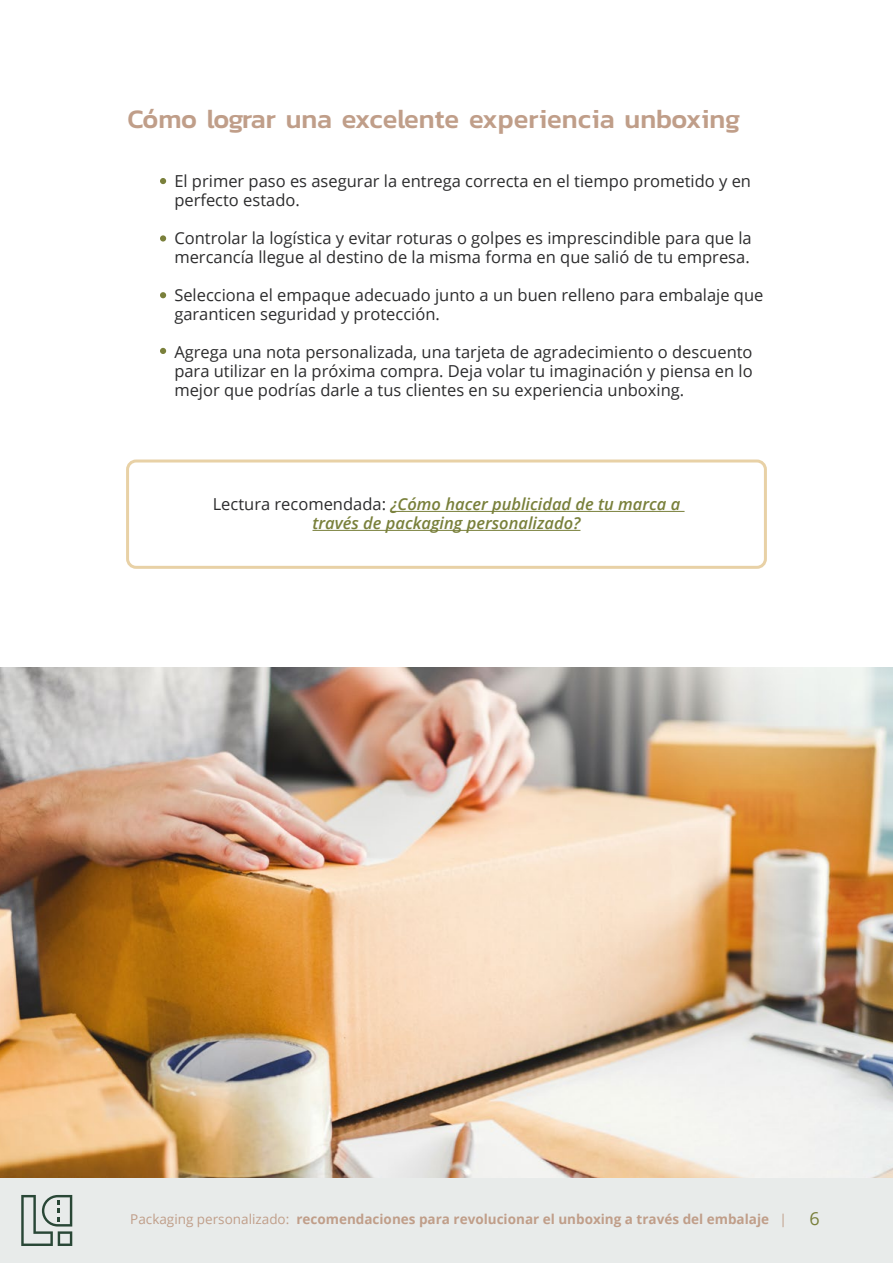
<style>
.page{position:relative;width:893px;height:1263px;background:#fff}
.page>*{position:absolute;margin:0;border:0;box-sizing:border-box;transform-origin:0 0}
.t1{font:500 27px "Kanit";color:#c09e89}
.t2{font:16.5px/18.9px "Open Sans";color:#2c2c2d}
.t3{font:italic 600 16.5px/18.9px "Open Sans";color:#79803b;text-align:center}
.t4{font:700 13.5px "Open Sans";color:#c09e89}
.s1{font-weight:400;font-style:normal;color:#2c2c2d}
.s2{font-weight:400}
.s3{font-weight:400;font-size:18px;color:#79803b}
</style>
<div class="page">
<div style="left:0;top:1178px;width:893px;height:85px;background:#e8ebea"></div>
<svg style="left:21px;top:1195px;width:51px;height:51px"></svg>
<svg style="left:160px;top:178px;width:6px;height:6px"></svg>
<div style="left:160px;top:235px;width:6px;height:7px;background:#7a803b;border-radius:50%"></div>
<svg style="left:160px;top:292px;width:6px;height:6px"></svg>
<svg style="left:160px;top:348px;width:6px;height:6px"></svg>
<img style="left:0;top:668px;width:893px;height:510px">
<hr style="left:390px;top:511px;width:295px;height:1px;background:#79803b">
<hr style="left:312px;top:530px;width:268px;height:1px;background:#79803b">
<div style="left:126px;top:459px;width:641px;height:110px;border:3px solid #e8d1a6;border-radius:9px"></div>
<h1 class="t1" style="left:128px;top:98px;width:614px">Cómo lograr una excelente experiencia unboxing</h1>
<p class="t2" style="left:174px;top:171px;width:578px">El primer paso es asegurar la entrega correcta en el tiempo prometido y en perfecto estado.</p>
<p class="t2" style="left:174px;top:228px;width:579px">Controlar la logística y evitar roturas o golpes es imprescindible para que la mercancía llegue al destino de la misma forma en que salió de tu empresa.</p>
<p class="t2" style="left:174px;top:285px;width:591px">Selecciona el empaque adecuado junto a un buen relleno para embalaje que garanticen seguridad y protección.</p>
<p class="t2" style="left:174px;top:342px;width:580px;text-align:justify">Agrega una nota personalizada, una tarjeta de agradecimiento o descuento para utilizar en la próxima compra. Deja volar tu imaginación y piensa en lo mejor que podrías darle a tus clientes en su experiencia unboxing.</p>
<p class="t3" style="left:213px;top:494px;width:469px"><span class="s1">Lectura recomendada:</span> ¿Cómo hacer publicidad de tu marca a través de packaging personalizado?</p>
<p class="t4" style="left:130px;top:1209px;width:691px"><span class="s2">Packaging personalizado:</span> recomendaciones para revolucionar el unboxing a través del embalaje <span class="s2">|</span> <span class="s3">6</span></p>
</div>
